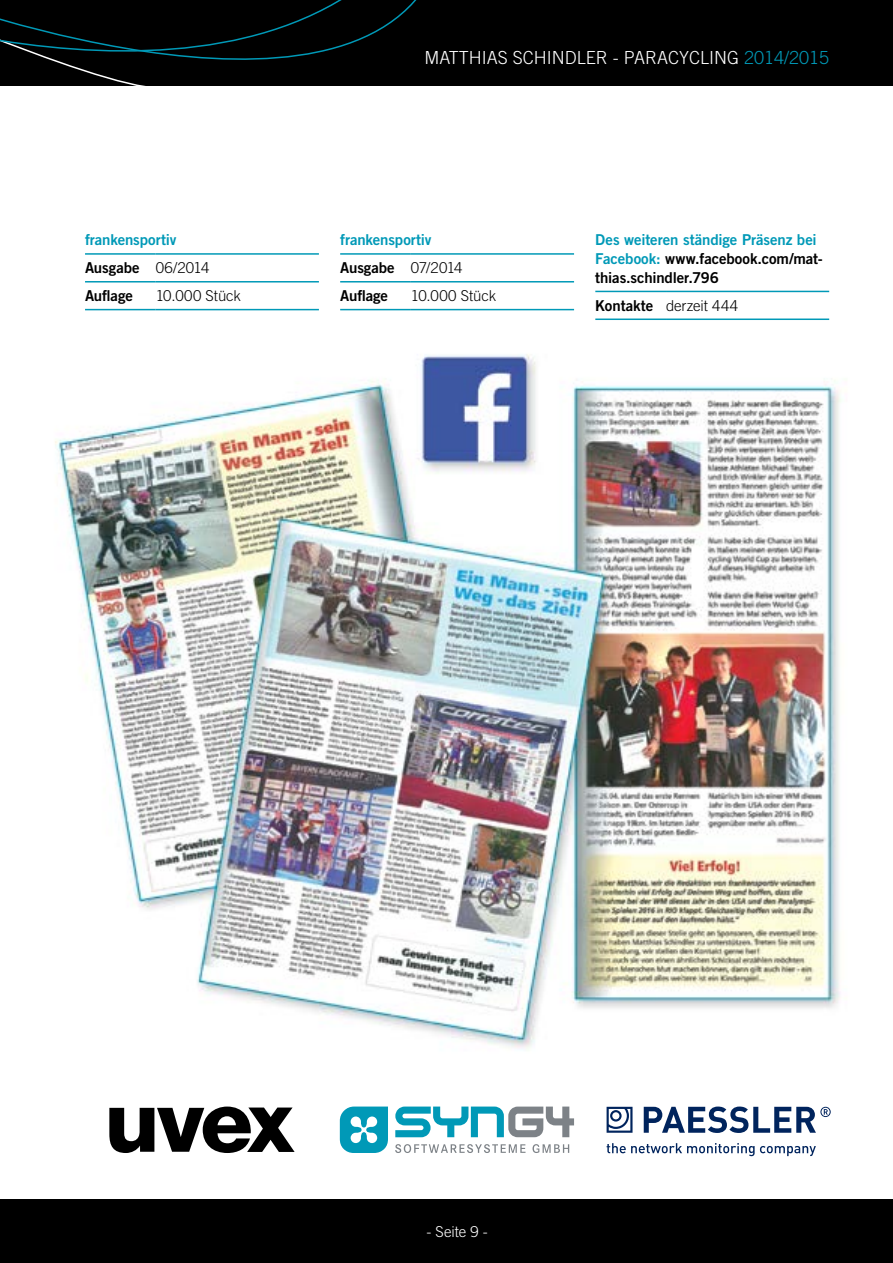
<style>
.page{position:relative;width:893px;height:1263px;background:#fff}
.page>*{position:absolute;margin:0;border:0;box-sizing:border-box;transform-origin:0 0}
.t1{font:300 18px "Trade Gothic LT Std";color:#fff}
.t2{font:15px/18.8px "Trade Gothic LT Std Bd 2";letter-spacing:-.005em;color:#000}
.t3{font:15px/27.9px "Trade Gothic LT Std Bd 2";letter-spacing:-.01em;color:#0099b7}
.t4{font:300 15px "Trade Gothic LT Std";letter-spacing:-.005em;color:#000}
.t5{font:300 15px "Trade Gothic LT Std";letter-spacing:-.005em;color:#fff}
.s1{color:#000}
.s2{font-family:"Trade Gothic LT Std";font-weight:300;color:#000}
.s3{color:#0099b7}
.s4{font-family:"Trade Gothic LT Std Bd 2";font-weight:400}
</style>
<div class="page">
<div style="left:0;top:1199px;width:893px;height:64px;background:#000"></div>
<div style="left:0;top:0;width:893px;height:85px;background:#000"></div>
<svg style="left:607px;top:1143px;width:209px;height:13px"></svg>
<svg style="left:607px;top:1107px;width:25px;height:26px"></svg>
<svg style="left:644px;top:1106px;width:187px;height:27px"></svg>
<svg style="left:395px;top:1144px;width:130px;height:9px"></svg>
<svg style="left:533px;top:1144px;width:36px;height:9px"></svg>
<svg style="left:340px;top:1106px;width:48px;height:47px"></svg>
<svg style="left:395px;top:1106px;width:179px;height:31px"></svg>
<svg style="left:109px;top:1106px;width:186px;height:47px"></svg>
<svg style="left:0;top:0;width:397px;height:86px"></svg>
<hr style="left:85px;top:281px;width:71px;height:1px;background:#0099b7">
<hr style="left:156px;top:281px;width:163px;height:1px;background:#0099b7">
<hr style="left:85px;top:309px;width:71px;height:1px;background:#0099b7">
<hr style="left:156px;top:309px;width:163px;height:1px;background:#0099b7">
<hr style="left:85px;top:253px;width:71px;height:2px;background:#0099b7">
<hr style="left:156px;top:253px;width:163px;height:2px;background:#0099b7">
<hr style="left:340px;top:281px;width:71px;height:1px;background:#0099b7">
<hr style="left:411px;top:281px;width:163px;height:1px;background:#0099b7">
<hr style="left:340px;top:309px;width:71px;height:1px;background:#0099b7">
<hr style="left:411px;top:309px;width:163px;height:1px;background:#0099b7">
<hr style="left:340px;top:253px;width:71px;height:2px;background:#0099b7">
<hr style="left:411px;top:253px;width:163px;height:2px;background:#0099b7">
<hr style="left:595px;top:318px;width:71px;height:2px;background:#0099b7">
<hr style="left:666px;top:318px;width:163px;height:2px;background:#0099b7">
<hr style="left:595px;top:291px;width:71px;height:1px;background:#0099b7">
<hr style="left:666px;top:291px;width:163px;height:1px;background:#0099b7">
<img style="left:55px;top:354px;width:786px;height:695px">
<p class="t3" style="left:85px;top:226px;width:126px">frankensportiv<br><span class="s1">Ausgabe</span> <span class="s2">06/2014<br></span><span class="s1">Auflage</span></p>
<p class="t4" style="left:156px;top:287px;width:87px">10.000 Stück</p>
<p class="t1" style="left:424px;top:47px;width:406px">MATTHIAS SCHINDLER - PARACYCLING <span class="s3">2014/2015</span></p>
<p class="t3" style="left:340px;top:226px;width:124px">frankensportiv<br><span class="s1">Ausgabe</span> <span class="s2">07/2014<br></span><span class="s1">Auflage</span></p>
<p class="t4" style="left:411px;top:287px;width:87px">10.000 Stück</p>
<p class="t2" style="left:595px;top:230px;width:229px"><span class="s3">Des weiteren ständige Präsenz bei<br>Facebook:</span> www.facebook.com/mat&shy;thias.schindler.796</p>
<p class="t4" style="left:595px;top:297px;width:144px"><span class="s4">Kontakte</span> derzeit 444</p>
<p class="t5" style="left:426px;top:1222px;width:63px">- Seite 9 -</p>
</div>
